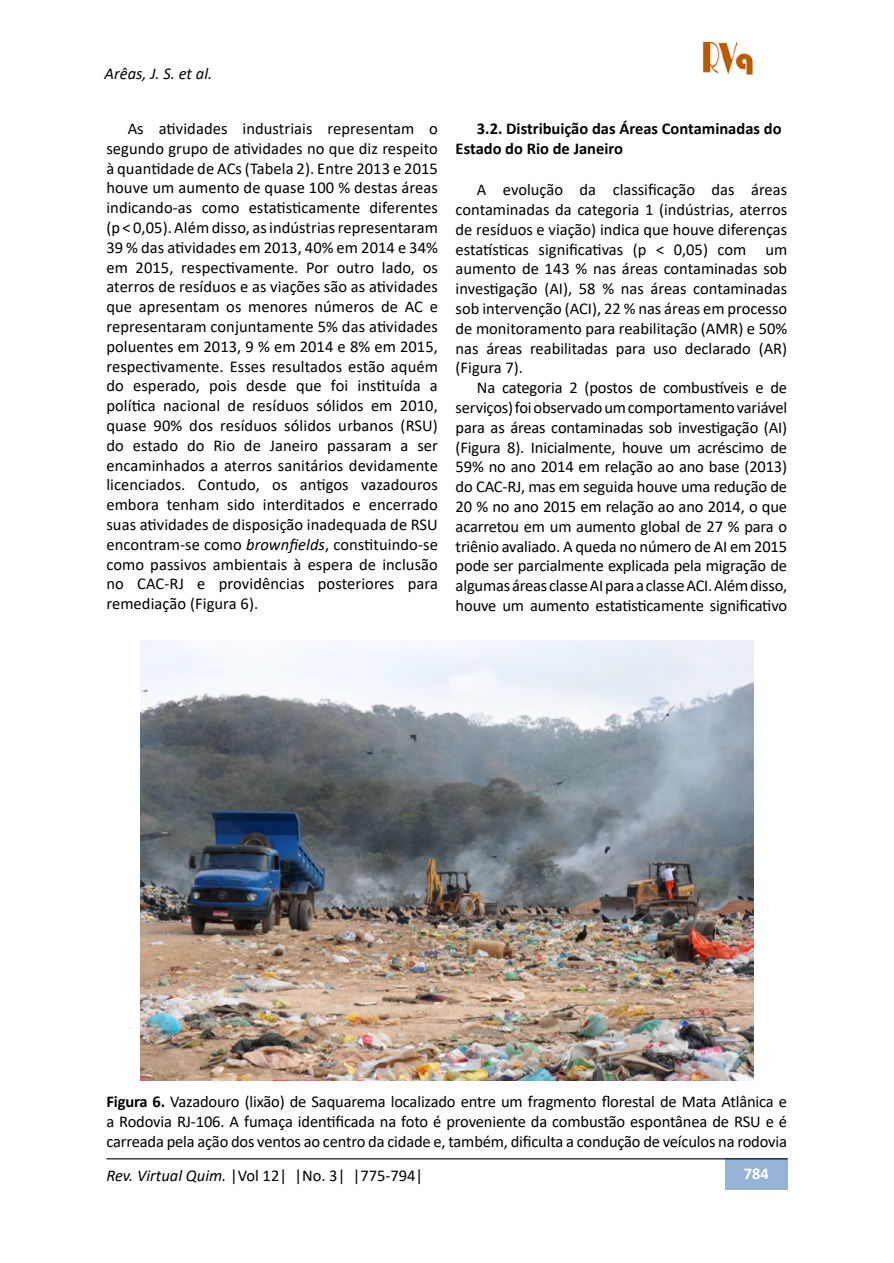
<style>
.page{position:relative;width:894px;height:1263px;background:#fff}
.page>*{position:absolute;margin:0;border:0;box-sizing:border-box;transform-origin:0 0}
.t1{font:16.5px/19.8px "Calibri";letter-spacing:-.01em;color:#000;text-align:justify}
.t2{font:700 16.5px/19.8px "Calibri";color:#000}
.t3{font:italic 16.5px "Calibri";color:#000}
.t4{font:700 16.5px "Calibri";color:#fff}
.s1{font-style:italic}
.s2{font-weight:700}
</style>
<div class="page">
<div style="left:724px;top:1158px;width:63px;height:32px;background:#95b3d7"></div>
<hr style="left:106px;top:1158px;width:681px;height:1px;background:#000">
<img style="left:702px;top:41px;width:51px;height:34px">
<img style="left:140px;top:641px;width:613px;height:439px">
<p class="t3" style="left:104px;top:62px;width:109px">Arêas, J. S. et al.</p>
<p class="t1" style="left:106px;top:118px;width:333px;text-indent:21px">As atividades industriais representam o segundo grupo de atividades no que diz respeito à quantidade de ACs (Tabela 2). Entre 2013 e 2015 houve um aumento de quase 100 % destas áreas indicando-as como estatisticamente diferentes (p &lt; 0,05). Além disso, as indústrias representaram 39 % das atividades em 2013, 40% em 2014 e 34% em 2015, respectivamente. Por outro lado, os aterros de resíduos e as viações são as atividades que apresentam os menores números de AC e representaram conjuntamente 5% das atividades poluentes em 2013, 9 % em 2014 e 8% em 2015, respectivamente. Esses resultados estão aquém do esperado, pois desde que foi instituída a política nacional de resíduos sólidos em 2010, quase 90% dos resíduos sólidos urbanos (RSU) do estado do Rio de Janeiro passaram a ser encaminhados a aterros sanitários devidamente licenciados. Contudo, os antigos vazadouros embora tenham sido interditados e encerrado suas atividades de disposição inadequada de RSU encontram-se como <span class="s1">brownfields</span>, constituindo-se como passivos ambientais à espera de inclusão no CAC-RJ e providências posteriores para remediação (Figura 6).</p>
<p class="t2" style="left:455px;top:118px;width:327px;text-indent:21px">3.2. Distribuição das Áreas Contaminadas do<br>Estado do Rio de Janeiro</p>
<p class="t1" style="left:455px;top:179px;width:333px;text-indent:21px">A evolução da classificação das áreas contaminadas da categoria 1 (indústrias, aterros de resíduos e viação) indica que houve diferenças estatísticas significativas (p &lt; 0,05) com um aumento de 143 % nas áreas contaminadas sob investigação (AI), 58 % nas áreas contaminadas sob intervenção (ACI), 22 % nas áreas em processo de monitoramento para reabilitação (AMR) e 50% nas áreas reabilitadas para uso declarado (AR) (Figura 7).</p>
<p class="t1" style="left:455px;top:377px;width:333px;text-indent:21px">Na categoria 2 (postos de combustíveis e de serviços) foi observado um comportamento variável para as áreas contaminadas sob investigação (AI) (Figura 8). Inicialmente, houve um acréscimo de 59% no ano 2014 em relação ao ano base (2013) do CAC-RJ, mas em seguida houve uma redução de 20 % no ano 2015 em relação ao ano 2014, o que acarretou em um aumento global de 27 % para o triênio avaliado. A queda no número de AI em 2015 pode ser parcialmente explicada pela migração de algumas áreas classe AI para a classe ACI. Além disso, houve um aumento estatisticamente significativo</p>
<p class="t1" style="left:106px;top:1091px;width:682px"><span class="s2">Figura 6.</span> Vazadouro (lixão) de Saquarema localizado entre um fragmento florestal de Mata Atlânica e a Rodovia RJ-106. A fumaça identificada na foto é proveniente da combustão espontânea de RSU e é carreada pela ação dos ventos ao centro da cidade e, também, dificulta a condução de veículos na rodovia</p>
<p class="t1" style="left:106px;top:1165px;width:318px"><span class="s1">Rev. Virtual Quim.</span> |Vol 12| |No. 3| |775-794|</p>
<p class="t4" style="left:743px;top:1162px;width:27px">784</p>
</div>
